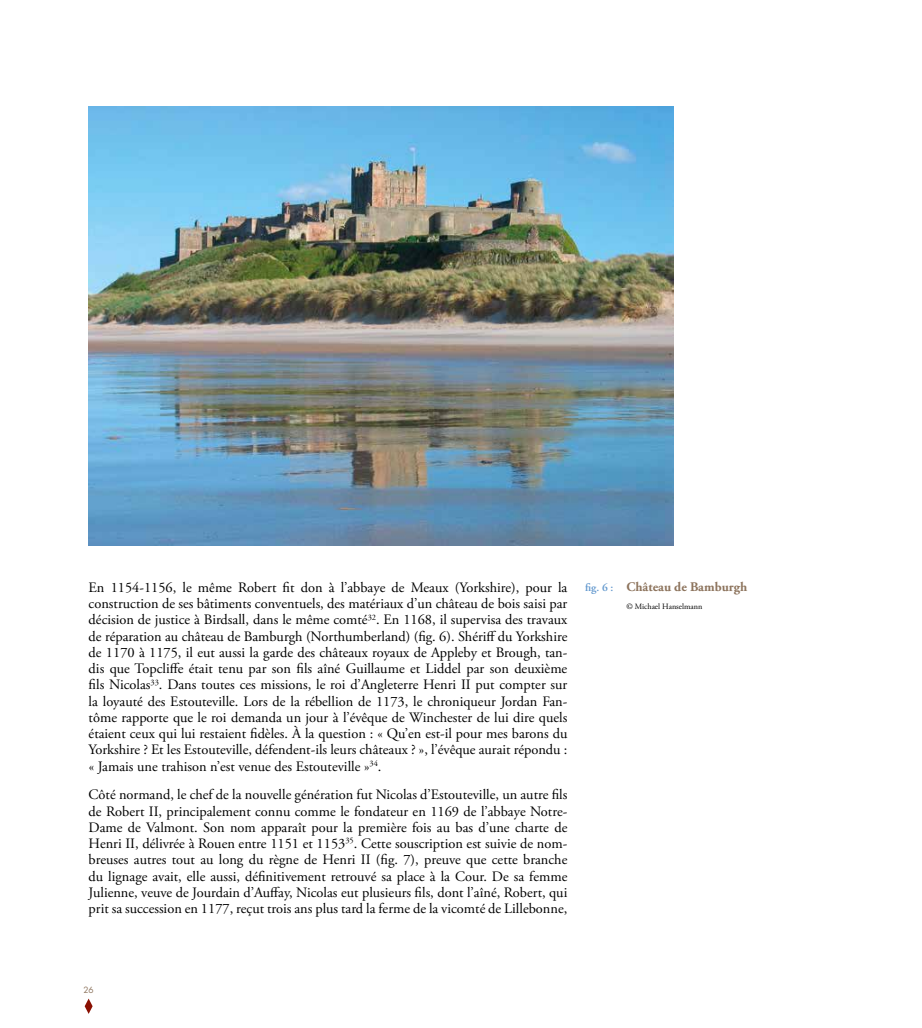
<style>
.page{position:relative;width:922px;height:1028px;background:#fff}
.page>*{position:absolute;margin:0;border:0;box-sizing:border-box;transform-origin:0 0}
.t1{font:14.38px/16.2px "Adobe Garamond Pro";color:#000;text-align:justify}
.t2{font:700 13.12px "Adobe Garamond Pro";color:#8d745d}
.t3{font:8.38px "Futura";color:#8d745d}
.t4{font:8.12px "Adobe Garamond Pro";color:#000}
.s1{font-weight:600;font-size:11.25px;color:#6298ce}
</style>
<div class="page">
<img style="left:89px;top:106px;width:584px;height:439px">
<hr style="left:921px;top:0;width:1px;height:1028px;background:#d9d0c8">
<svg style="left:85px;top:998px;width:8px;height:15px"></svg>
<p class="t1" style="left:89px;top:579px;width:480px">En 1154-1156, le même Robert fit don à l’abbaye de Meaux (Yorkshire), pour la construction de ses bâtiments conventuels, des matériaux d’un château de bois saisi par décision de justice à Birdsall, dans le même comté<sup>32</sup>. En 1168, il supervisa des travaux de réparation au château de Bamburgh (Northumberland) (fig. 6). Shériff du Yorkshire de 1170 à 1175, il eut aussi la garde des châteaux royaux de Appleby et Brough, tan&shy;dis que Topcliffe était tenu par son fils aîné Guillaume et Liddel par son deuxième fils Nicolas<sup>33</sup>. Dans toutes ces missions, le roi d’Angleterre Henri II put compter sur la loyauté des Estouteville. Lors de la rébellion de 1173, le chroniqueur Jordan Fan&shy;tôme rapporte que le roi demanda un jour à l’évêque de Winchester de lui dire quels étaient ceux qui lui restaient fidèles. À la question : « Qu’en est-il pour mes barons du Yorkshire ? Et les Estouteville, défendent-ils leurs châteaux ? », l’évêque aurait répondu : « Jamais une trahison n’est venue des Estouteville »<sup>34</sup>.</p>
<p class="t1" style="left:89px;top:787px;width:480px">Côté normand, le chef de la nouvelle génération fut Nicolas d’Estouteville, un autre fils de Robert II, principalement connu comme le fondateur en 1169 de l’abbaye Notre-Dame de Valmont. Son nom apparaît pour la première fois au bas d’une charte de Henri II, délivrée à Rouen entre 1151 et 1153<sup>35</sup>. Cette souscription est suivie de nom&shy;breuses autres tout au long du règne de Henri II (fig. 7), preuve que cette branche du lignage avait, elle aussi, définitivement retrouvé sa place à la Cour. De sa femme Julienne, veuve de Jourdain d’Auffay, Nicolas eut plusieurs fils, dont l’aîné, Robert, qui prit sa succession en 1177, reçut trois ans plus tard la ferme de la vicomté de Lillebonne,</p>
<p class="t2" style="left:585px;top:579px;width:163px"><span class="s1">fig. 6 :</span> Château de Bamburgh</p>
<p class="t4" style="left:626px;top:602px;width:77px">© Michael Hanselmann</p>
<p class="t3" style="left:83px;top:984px;width:12px">26</p>
</div>
